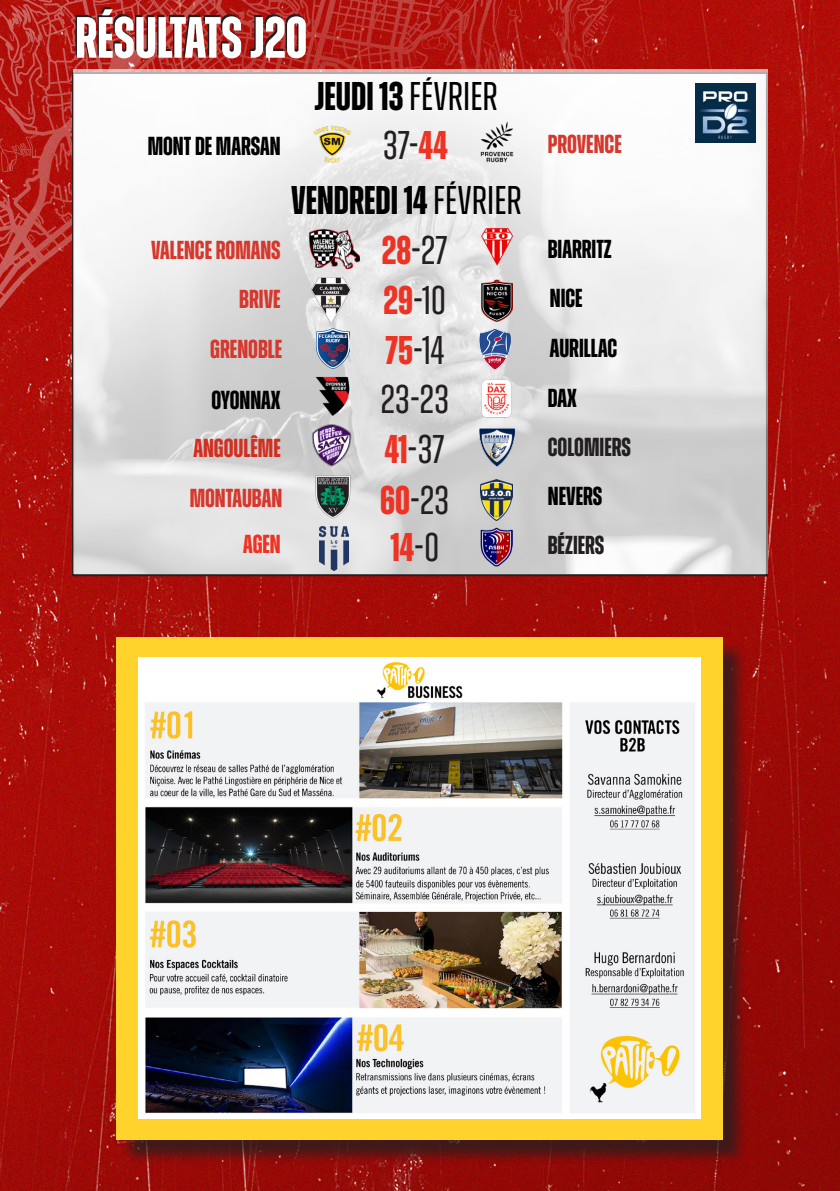
<style>
.page{position:relative;width:840px;height:1191px;background:#fff}
.page>*{position:absolute;margin:0;border:0;box-sizing:border-box;transform-origin:0 0}
.t1{font:700 58px "Zuume";color:#fff}
.t2{font:40px "Zuume";letter-spacing:-.005em;color:#231f20}
.t3{font:700 40px "Zuume";color:#000}
.t4{font:700 40px "Zuume";color:#ed3324}
.t5{font:700 26px "Zuume";color:#000}
.t6{font:700 26px "Zuume";color:#d6382d}
.t7{font:700 26px "Zuume";color:#231f20}
.t8{font:700 26px "Zuume";color:#d22f20}
.t9{font:700 26px "Zuume";color:#ed3324}
.s1{font-weight:400}
.s2{font-weight:700;color:#ed3324}
.s3{font-weight:400;color:#231f20}
</style>
<div class="page">
<img style="left:0;top:0;width:839px;height:1191px">
<img style="left:74px;top:70px;width:693px;height:504px">
<img style="left:480px;top:527px;width:32px;height:39px">
<img style="left:480px;top:480px;width:31px;height:40px">
<img style="left:303px;top:473px;width:62px;height:47px">
<img style="left:479px;top:428px;width:35px;height:39px">
<img style="left:311px;top:424px;width:41px;height:42px">
<img style="left:475px;top:378px;width:41px;height:41px">
<img style="left:314px;top:376px;width:35px;height:40px">
<img style="left:479px;top:329px;width:31px;height:40px">
<img style="left:316px;top:329px;width:33px;height:39px">
<img style="left:481px;top:280px;width:30px;height:41px">
<img style="left:312px;top:278px;width:38px;height:44px">
<img style="left:474px;top:227px;width:45px;height:40px">
<img style="left:309px;top:229px;width:50px;height:39px">
<img style="left:474px;top:120px;width:45px;height:48px">
<img style="left:309px;top:121px;width:45px;height:47px">
<img style="left:695px;top:83px;width:59px;height:60px">
<img style="left:319px;top:527px;width:30px;height:43px">
<div style="left:119px;top:640px;width:628px;height:525px;background:#231f20;opacity:.75"></div>
<div style="left:116px;top:637px;width:606px;height:503px;background:#ffd22c"></div>
<img style="left:138px;top:657px;width:562px;height:462px">
<p class="t1" style="left:75px;top:7px;width:233px">RÉSULTATS J20</p>
<p class="t3" style="left:314px;top:76px;width:184px">JEUDI 13 <span class="s1">FÉVRIER</span></p>
<p class="t2" style="left:382px;top:125px;width:66px">37-<span class="s2">44</span></p>
<p class="t5" style="left:148px;top:132px;width:134px">MONT DE MARSAN</p>
<p class="t6" style="left:547px;top:131px;width:75px">PROVENCE</p>
<p class="t3" style="left:291px;top:179px;width:232px">VENDREDI 14 <span class="s1">FÉVRIER</span></p>
<p class="t2" style="left:381px;top:230px;width:67px"><span class="s2">28</span>-27</p>
<p class="t2" style="left:383px;top:280px;width:64px"><span class="s2">29</span>-10</p>
<p class="t2" style="left:385px;top:330px;width:60px"><span class="s2">75</span>-14</p>
<p class="t2" style="left:380px;top:379px;width:70px">23-23</p>
<p class="t2" style="left:385px;top:429px;width:61px"><span class="s2">41</span>-37</p>
<p class="t2" style="left:380px;top:479px;width:71px"><span class="s2">60</span>-23</p>
<p class="t4" style="left:390px;top:526px;width:50px">14<span class="s3">-0</span></p>
<p class="t6" style="left:151px;top:237px;width:131px">VALENCE ROMANS</p>
<p class="t5" style="left:547px;top:235px;width:65px">BIARRITZ</p>
<p class="t6" style="left:239px;top:285px;width:43px">BRIVE</p>
<p class="t5" style="left:549px;top:284px;width:34px">NICE</p>
<p class="t5" style="left:549px;top:334px;width:69px">AURILLAC</p>
<p class="t5" style="left:211px;top:386px;width:70px">OYONNAX</p>
<p class="t5" style="left:547px;top:384px;width:31px">DAX</p>
<p class="t8" style="left:193px;top:434px;width:89px">ANGOULÊME</p>
<p class="t6" style="left:189px;top:484px;width:94px">MONTAUBAN</p>
<p class="t5" style="left:547px;top:483px;width:56px">NEVERS</p>
<p class="t9" style="left:243px;top:530px;width:39px">AGEN</p>
<p class="t7" style="left:547px;top:531px;width:58px">BÉZIERS</p>
<p class="t6" style="left:210px;top:336px;width:73px">GRENOBLE</p>
<p class="t7" style="left:547px;top:433px;width:84px">COLOMIERS</p>
</div>
